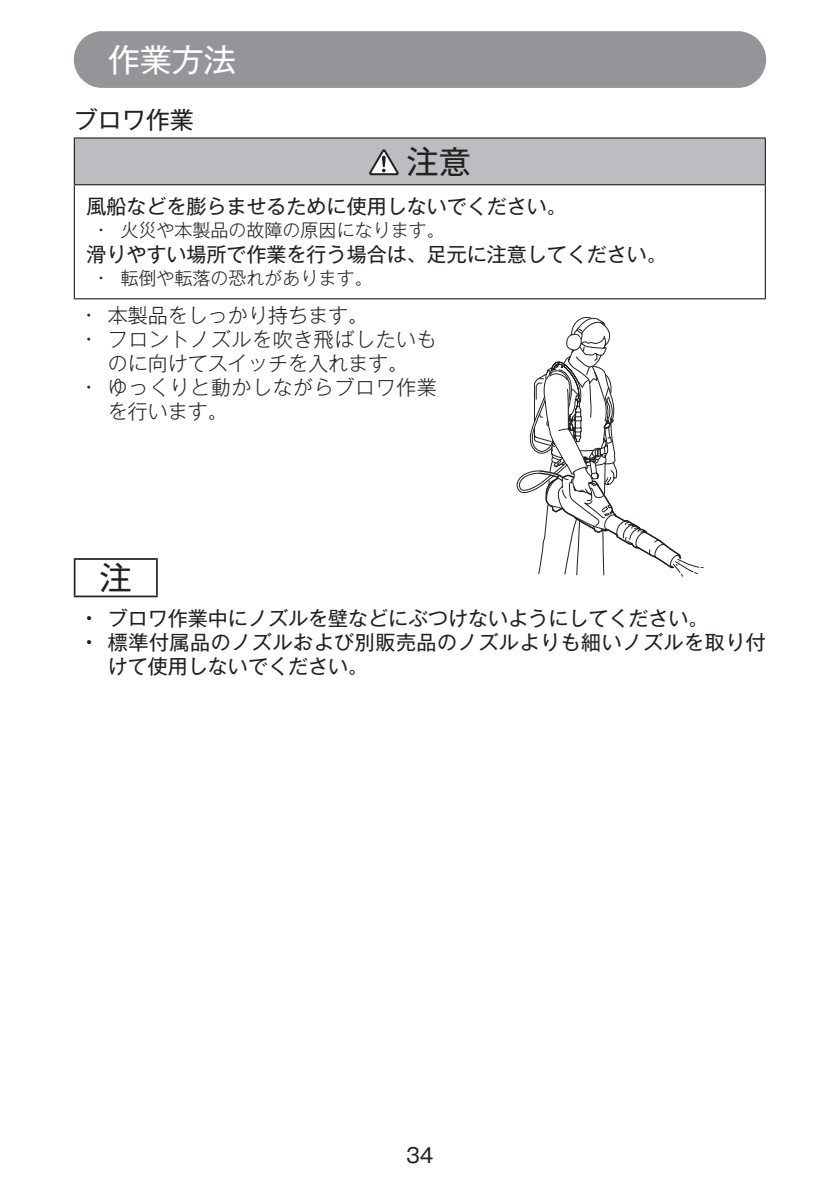
<style>
.page{position:relative;width:840px;height:1191px;background:#fff}
.page>*{position:absolute;margin:0;border:0;box-sizing:border-box;transform-origin:0 0}
.t1{font:32px "Gothic MB101 Pro";color:#fff}
.t2{font:32px "Gothic MB101 Pro";color:#231f20}
.t3{font:24px "Gothic MB101 Pro";color:#231f20}
.t4{font:20px "Gothic MB101 Pro";color:#231f20}
.t5{font:300 20px/24px "Gothic MB101 Pro";letter-spacing:.03em;color:#231f20;text-align:center}
.t6{font:20px/24px "Gothic MB101 Pro";letter-spacing:.03em;color:#231f20}
.t7{font:300 20px "Gothic MB101 Pro";color:#231f20}
.t8{font:300 18px "Gothic MB101 Pro";color:#231f20}
.s1{font-weight:500}
</style>
<div class="page">
<div style="left:74px;top:31px;width:691px;height:57px;background:#939598;border-radius:28px"></div>
<div style="left:74px;top:138px;width:690px;height:47px;background:#bcbdc0"></div>
<hr style="left:74px;top:185px;width:1px;height:113px;background:#231f20">
<hr style="left:764px;top:185px;width:1px;height:113px;background:#231f20">
<hr style="left:74px;top:137px;width:691px;height:2px;background:#231f20">
<hr style="left:74px;top:139px;width:1px;height:45px;background:#231f20">
<hr style="left:764px;top:139px;width:1px;height:45px;background:#231f20">
<hr style="left:74px;top:184px;width:691px;height:1px;background:#231f20">
<hr style="left:74px;top:298px;width:691px;height:1px;background:#231f20">
<svg style="left:369px;top:149px;width:29px;height:26px"></svg>
<hr style="left:74px;top:558px;width:84px;height:2px;background:#231f20">
<hr style="left:74px;top:560px;width:1px;height:35px;background:#231f20">
<hr style="left:156px;top:560px;width:2px;height:35px;background:#231f20">
<hr style="left:74px;top:595px;width:84px;height:2px;background:#231f20">
<svg style="left:516px;top:317px;width:187px;height:259px"></svg>
<h1 class="t1" style="left:108px;top:33px;width:129px">作業方法</h1>
<p class="t3" style="left:74px;top:100px;width:121px">ブロワ作業</p>
<h1 class="t2" style="left:406px;top:135px;width:65px">注意</h1>
<p class="t4" style="left:86px;top:190px;width:481px">風船などを膨らませるために使用しないでください。</p>
<p class="t8" style="left:98px;top:215px;width:348px">• 火災や本製品の故障の原因になります。</p>
<p class="t4" style="left:86px;top:238px;width:581px">滑りやすい場所で作業を行う場合は、足元に注意してください。</p>
<p class="t8" style="left:98px;top:263px;width:276px">• 転倒や転落の恐れがあります。</p>
<p class="t7" style="left:85px;top:298px;width:284px">• 本製品をしっかり持ちます。</p>
<p class="t5" style="left:85px;top:324px;width:353px">• フロントノズルを吹き飛ばしたいものに向けてスイッチを入れます。</p>
<p class="t5" style="left:108px;top:372px;width:330px;text-align:left;text-indent:-23px">• ゆっくりと動かしながらブロワ作業を行います。</p>
<h1 class="t2" style="left:100px;top:551px;width:33px">注</h1>
<p class="t4" style="left:85px;top:602px;width:624px"><span class="s1">•</span> ブロワ作業中にノズルを壁などにぶつけないようにしてください。</p>
<p class="t6" style="left:108px;top:628px;width:659px;text-indent:-23px"><span class="s1">•</span> 標準付属品のノズルおよび別販売品のノズルよりも細いノズルを取り付けて使用しないでください。</p>
<p class="t4" style="left:406px;top:1139px;width:29px">34</p>
</div>
